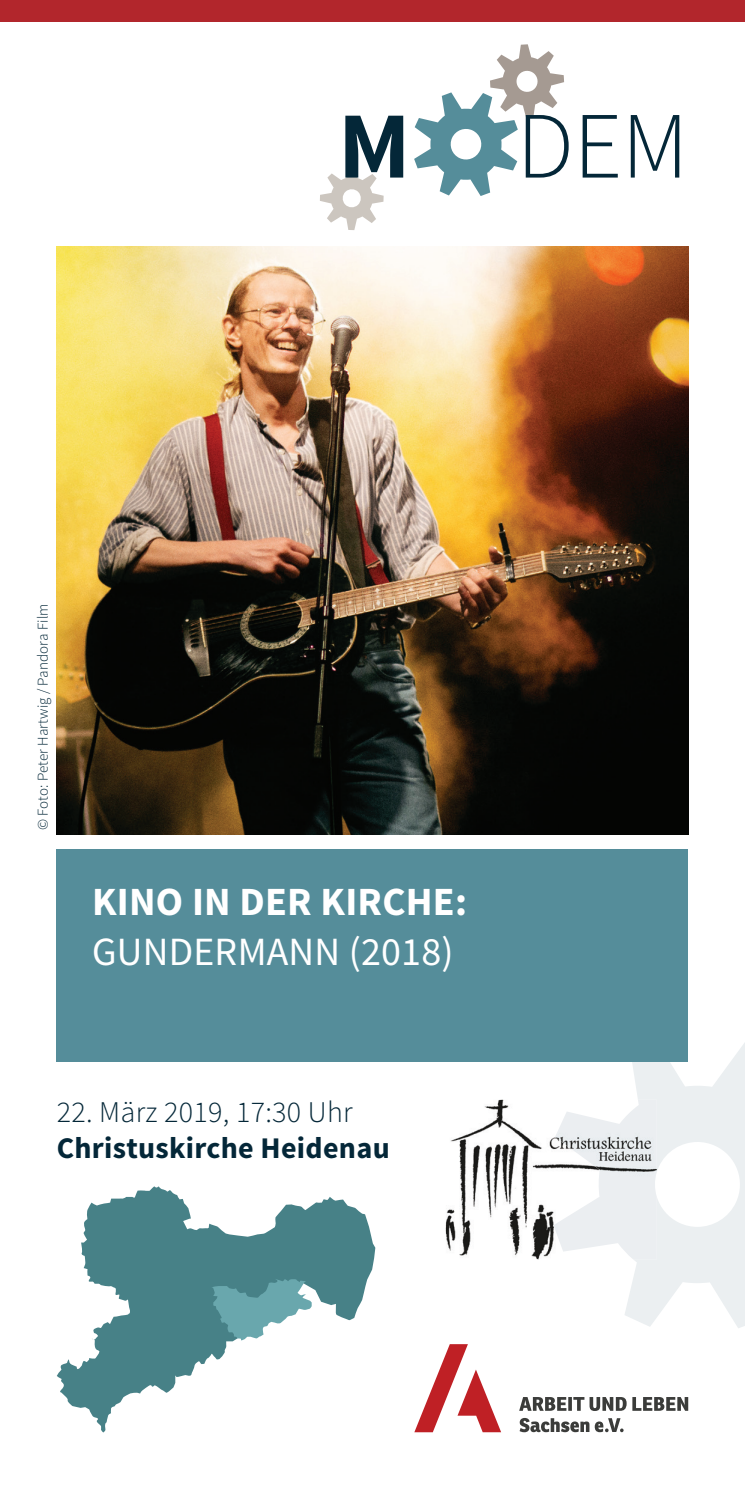
<style>
.page{position:relative;width:745px;height:1489px;background:#fff}
.page>*{position:absolute;margin:0;border:0;box-sizing:border-box;transform-origin:0 0}
.t1{font:300 94.75px "Source Sans Pro";color:#042738}
.t2{font:700 40px "Source Sans Pro";letter-spacing:.005em;color:#fff}
.t3{font:40px "Source Sans Pro";letter-spacing:.005em;color:#fff}
.t4{font:700 30px "Source Sans Pro";letter-spacing:.01em;color:#042738}
.t5{font:300 30px "Source Sans Pro";letter-spacing:.01em;color:#042738}
.t6{font:300 15px "Source Sans Pro";letter-spacing:.01em;color:#042738}
.s1{font-weight:700}
</style>
<div class="page">
<svg style="left:624px;top:1040px;width:120px;height:288px"></svg>
<svg style="left:57px;top:1186px;width:318px;height:245px"></svg>
<svg style="left:209px;top:1277px;width:102px;height:63px"></svg>
<svg style="left:415px;top:1344px;width:86px;height:87px"></svg>
<svg style="left:519px;top:1417px;width:104px;height:14px"></svg>
<svg style="left:519px;top:1397px;width:168px;height:13px"></svg>
<img style="left:57px;top:246px;width:630px;height:588px">
<div style="left:57px;top:849px;width:630px;height:212px;background:#558d9a"></div>
<svg style="left:320px;top:166px;width:63px;height:64px"></svg>
<svg style="left:414px;top:44px;width:149px;height:152px"></svg>
<div style="left:0;top:0;width:744px;height:21px;background:#b2262c"></div>
<img style="left:445px;top:1099px;width:108px;height:160px">
<img style="left:553px;top:1099px;width:103px;height:160px">
<h1 class="t1" style="left:338px;top:89px;width:351px"><span class="s1">M</span> DEM</h1>
<p class="t6" style="left:34px;top:830px;width:228px;rotate:-90deg">© Foto: Peter Hartwig / Pandora Film</p>
<h2 class="t2" style="left:92px;top:875px;width:376px">Kino in der Kirche:</h2>
<h2 class="t3" style="left:92px;top:926px;width:362px">GUNDERMANN (2018)</h2>
<h3 class="t5" style="left:57px;top:1093px;width:297px">22. März 2019, 17:30 Uhr</h3>
<h3 class="t4" style="left:57px;top:1128px;width:334px">christuskirche heidenau</h3>
</div>
